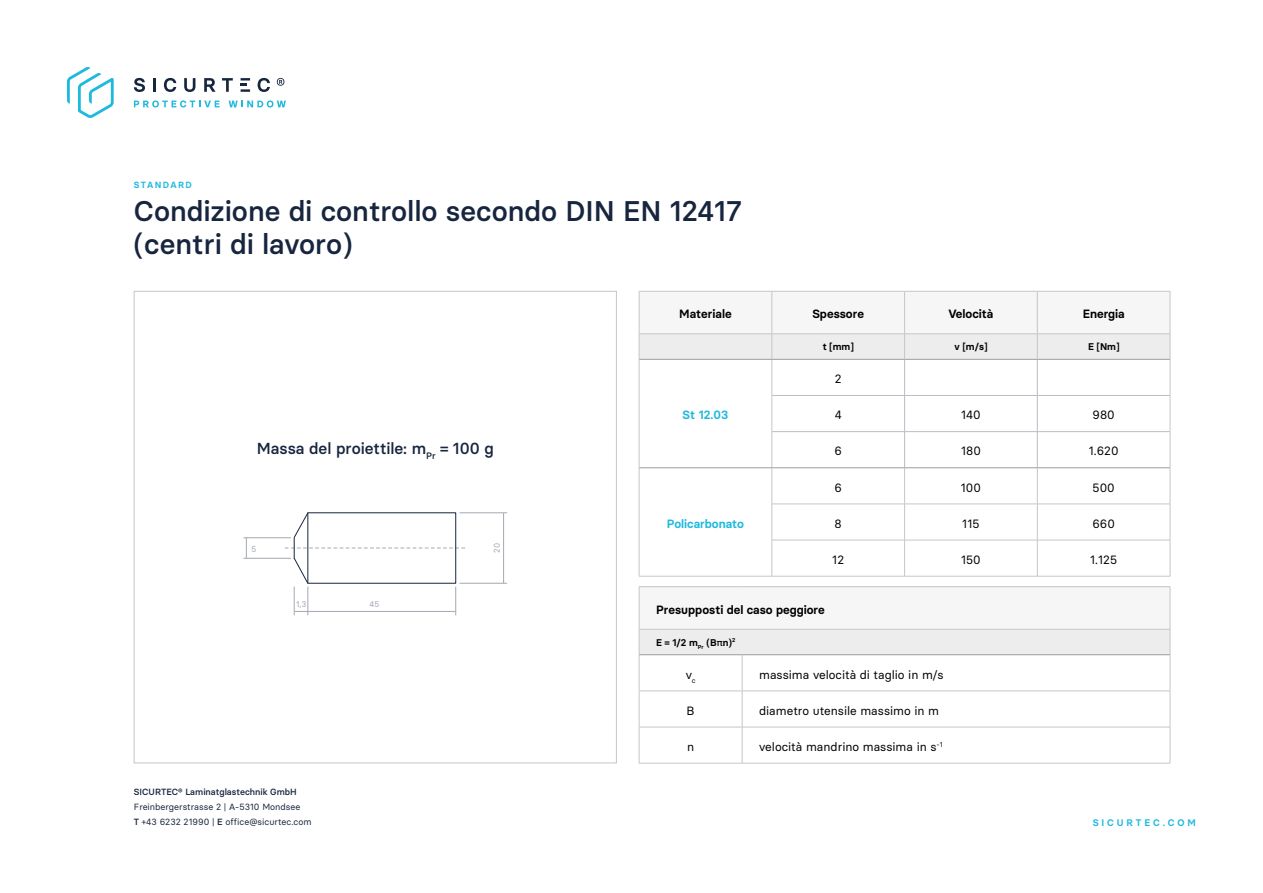
<style>
.page{position:relative;width:1263px;height:893px;background:#fff}
.page>*{position:absolute;margin:0;border:0;box-sizing:border-box;transform-origin:0 0}
.t1{font:500 28.5px/33px "Basier Circle";color:#17253e}
.t2{font:500 16.05px "Basier Circle";color:#17253e}
.t3{font:12px "Basier Circle";color:#000}
.t4{font:600 12px "Basier Circle";color:#000}
.t5{font:600 12px "Basier Circle";color:#1ebadd}
.t6{font:600 9.75px "Basier Circle";color:#000}
.t7{font:600 9.6px "Basier Circle";letter-spacing:.3em;color:#1ebadd}
.t8{font:9px/15px "Basier Circle";color:#17253e}
.t9{font:500 9px "Basier Circle";color:#17253e}
.t10{font:600 9px "Basier Circle";letter-spacing:.15em;color:#1ebadd}
.t11{font:8.25px "Basier Circle";color:#a2a8b2}
.s1{font-weight:500}
.s2{font-family:"Helvetica Neue";font-weight:500}
</style>
<div class="page">
<svg style="left:639px;top:291px;width:532px;height:68px"></svg>
<hr style="left:639px;top:359px;width:1px;height:36px;background:#c6c6c6">
<hr style="left:639px;top:395px;width:1px;height:37px;background:#c6c6c6">
<hr style="left:639px;top:432px;width:1px;height:36px;background:#c6c6c6">
<hr style="left:772px;top:360px;width:1px;height:35px;background:#c6c6c6">
<hr style="left:1170px;top:359px;width:1px;height:36px;background:#c6c6c6">
<hr style="left:772px;top:395px;width:1px;height:37px;background:#c6c6c6">
<hr style="left:1170px;top:395px;width:1px;height:37px;background:#c6c6c6">
<hr style="left:904px;top:360px;width:1px;height:35px;background:#b9bdc5">
<hr style="left:1037px;top:360px;width:1px;height:35px;background:#b9bdc5">
<hr style="left:772px;top:395px;width:132px;height:1px;background:#b9bdc5">
<hr style="left:904px;top:395px;width:133px;height:1px;background:#b9bdc5">
<hr style="left:904px;top:396px;width:1px;height:35px;background:#b9bdc5">
<hr style="left:1037px;top:395px;width:133px;height:1px;background:#b9bdc5">
<hr style="left:1037px;top:396px;width:1px;height:35px;background:#b9bdc5">
<hr style="left:772px;top:431px;width:132px;height:1px;background:#b9bdc5">
<hr style="left:904px;top:431px;width:133px;height:1px;background:#b9bdc5">
<hr style="left:904px;top:432px;width:1px;height:35px;background:#b9bdc5">
<hr style="left:1037px;top:431px;width:133px;height:1px;background:#b9bdc5">
<hr style="left:1037px;top:432px;width:1px;height:35px;background:#b9bdc5">
<hr style="left:772px;top:432px;width:1px;height:35px;background:#c6c6c6">
<hr style="left:1170px;top:432px;width:1px;height:36px;background:#c6c6c6">
<hr style="left:639px;top:468px;width:1px;height:36px;background:#c6c6c6">
<hr style="left:639px;top:504px;width:1px;height:36px;background:#c6c6c6">
<hr style="left:639px;top:540px;width:1px;height:36px;background:#c6c6c6">
<hr style="left:639px;top:576px;width:133px;height:1px;background:#c6c6c6">
<hr style="left:772px;top:468px;width:1px;height:36px;background:#c6c6c6">
<hr style="left:904px;top:468px;width:1px;height:36px;background:#c6c6c6">
<hr style="left:1037px;top:468px;width:1px;height:36px;background:#c6c6c6">
<hr style="left:1170px;top:468px;width:1px;height:36px;background:#c6c6c6">
<hr style="left:772px;top:504px;width:132px;height:1px;background:#c6c6c6">
<hr style="left:772px;top:504px;width:1px;height:36px;background:#c6c6c6">
<hr style="left:904px;top:504px;width:133px;height:1px;background:#c6c6c6">
<hr style="left:904px;top:504px;width:1px;height:36px;background:#c6c6c6">
<hr style="left:1037px;top:504px;width:133px;height:1px;background:#c6c6c6">
<hr style="left:1037px;top:504px;width:1px;height:36px;background:#c6c6c6">
<hr style="left:1170px;top:504px;width:1px;height:36px;background:#c6c6c6">
<hr style="left:772px;top:540px;width:132px;height:1px;background:#c6c6c6">
<hr style="left:772px;top:540px;width:1px;height:36px;background:#c6c6c6">
<hr style="left:904px;top:540px;width:133px;height:1px;background:#c6c6c6">
<hr style="left:904px;top:540px;width:1px;height:36px;background:#c6c6c6">
<hr style="left:1037px;top:540px;width:133px;height:1px;background:#c6c6c6">
<hr style="left:1037px;top:540px;width:1px;height:36px;background:#c6c6c6">
<hr style="left:1170px;top:540px;width:1px;height:36px;background:#c6c6c6">
<hr style="left:772px;top:576px;width:132px;height:1px;background:#c6c6c6">
<hr style="left:904px;top:576px;width:133px;height:1px;background:#c6c6c6">
<hr style="left:1037px;top:576px;width:133px;height:1px;background:#c6c6c6">
<hr style="left:639px;top:467px;width:133px;height:1px;background:#9d9d9c">
<hr style="left:772px;top:467px;width:132px;height:1px;background:#9d9d9c">
<hr style="left:904px;top:467px;width:133px;height:1px;background:#9d9d9c">
<hr style="left:1037px;top:467px;width:133px;height:1px;background:#9d9d9c">
<hr style="left:639px;top:359px;width:133px;height:1px;background:#9d9d9c">
<hr style="left:772px;top:359px;width:132px;height:1px;background:#9d9d9c">
<hr style="left:904px;top:359px;width:133px;height:1px;background:#9d9d9c">
<hr style="left:1037px;top:359px;width:133px;height:1px;background:#9d9d9c">
<div style="left:639px;top:587px;width:531px;height:42px;background:#f6f6f6"></div>
<div style="left:639px;top:629px;width:531px;height:26px;background:#ededed"></div>
<hr style="left:639px;top:586px;width:103px;height:1px;background:#c6c6c6">
<hr style="left:639px;top:587px;width:1px;height:42px;background:#c6c6c6">
<hr style="left:742px;top:586px;width:428px;height:1px;background:#c6c6c6">
<hr style="left:1170px;top:587px;width:1px;height:42px;background:#c6c6c6">
<hr style="left:639px;top:629px;width:103px;height:1px;background:#c6c6c6">
<svg style="left:639px;top:630px;width:1px;height:24px"></svg>
<hr style="left:742px;top:629px;width:428px;height:1px;background:#c6c6c6">
<svg style="left:1170px;top:629px;width:1px;height:26px"></svg>
<hr style="left:639px;top:655px;width:1px;height:36px;background:#c6c6c6">
<hr style="left:742px;top:655px;width:1px;height:36px;background:#c6c6c6">
<hr style="left:1170px;top:655px;width:1px;height:36px;background:#c6c6c6">
<hr style="left:639px;top:691px;width:103px;height:1px;background:#c6c6c6">
<hr style="left:639px;top:691px;width:1px;height:36px;background:#c6c6c6">
<hr style="left:742px;top:691px;width:428px;height:1px;background:#c6c6c6">
<hr style="left:742px;top:691px;width:1px;height:36px;background:#c6c6c6">
<hr style="left:1170px;top:691px;width:1px;height:36px;background:#c6c6c6">
<hr style="left:639px;top:727px;width:103px;height:1px;background:#c6c6c6">
<hr style="left:639px;top:727px;width:1px;height:36px;background:#c6c6c6">
<hr style="left:742px;top:727px;width:428px;height:1px;background:#c6c6c6">
<hr style="left:742px;top:727px;width:1px;height:36px;background:#c6c6c6">
<hr style="left:1170px;top:727px;width:1px;height:36px;background:#c6c6c6">
<hr style="left:639px;top:763px;width:103px;height:1px;background:#c6c6c6">
<hr style="left:742px;top:763px;width:428px;height:1px;background:#c6c6c6">
<hr style="left:639px;top:654px;width:103px;height:1px;background:#9d9d9c">
<hr style="left:742px;top:654px;width:428px;height:1px;background:#9d9d9c">
<hr style="left:503px;top:513px;width:1px;height:70px;background:#a2a8b2">
<hr style="left:460px;top:583px;width:47px;height:1px;background:#a2a8b2">
<hr style="left:244px;top:537px;width:47px;height:1px;background:#a2a8b2">
<hr style="left:460px;top:512px;width:47px;height:1px;background:#a2a8b2">
<hr style="left:244px;top:558px;width:47px;height:1px;background:#a2a8b2">
<svg style="left:246px;top:538px;width:1px;height:20px"></svg>
<svg style="left:285px;top:512px;width:180px;height:103px"></svg>
<hr style="left:307px;top:513px;width:1px;height:70px;background:#17253e">
<svg style="left:67px;top:67px;width:47px;height:51px"></svg>
<svg style="left:134px;top:78px;width:11px;height:14px"></svg>
<hr style="left:153px;top:78px;width:3px;height:14px;background:#17253e">
<svg style="left:164px;top:78px;width:12px;height:14px"></svg>
<svg style="left:184px;top:78px;width:11px;height:14px"></svg>
<svg style="left:204px;top:78px;width:11px;height:14px"></svg>
<svg style="left:222px;top:78px;width:11px;height:14px"></svg>
<svg style="left:258px;top:78px;width:12px;height:14px"></svg>
<svg style="left:241px;top:78px;width:9px;height:14px"></svg>
<svg style="left:277px;top:78px;width:7px;height:8px"></svg>
<svg style="left:134px;top:100px;width:85px;height:7px"></svg>
<svg style="left:229px;top:100px;width:57px;height:7px"></svg>
<p class="t10" style="left:134px;top:179px;width:59px">STANDARD</p>
<h1 class="t1" style="left:134px;top:194px;width:609px">Condizione di controllo secondo DIN EN 12417 (centri di lavoro)</h1>
<h2 class="t2" style="left:257px;top:438px;width:238px">Massa del proiettile: m<sub>Pr</sub> = 100 g</h2>
<p class="t11" style="left:252px;top:544px;width:6px">5</p>
<p class="t11" style="left:492px;top:553px;width:11px;rotate:-90deg">20</p>
<p class="t11" style="left:296px;top:598px;width:12px">1,3</p>
<p class="t11" style="left:370px;top:598px;width:11px">45</p>
<p class="t9" style="left:134px;top:787px;width:164px">SICURTEC® Laminatglastechnik GmbH</p>
<p class="t8" style="left:134px;top:800px;width:179px">Freinbergerstrasse 2 | A-5310 Mondsee<br><span class="s1">T</span> +43 6232 21990 | <span class="s1">E</span> office@sicurtec.com</p>
<p class="t4" style="left:679px;top:307px;width:54px">Materiale</p>
<p class="t4" style="left:812px;top:307px;width:53px">Spessore</p>
<p class="t4" style="left:948px;top:307px;width:47px">Velocità</p>
<p class="t4" style="left:1083px;top:307px;width:43px">Energia</p>
<p class="t6" style="left:823px;top:341px;width:32px">t [mm]</p>
<p class="t6" style="left:954px;top:341px;width:34px">v [m/s]</p>
<p class="t6" style="left:1088px;top:341px;width:33px">E [Nm]</p>
<p class="t5" style="left:683px;top:408px;width:47px">St 12.03</p>
<p class="t5" style="left:667px;top:516px;width:79px">Policarbonato</p>
<p class="t3" style="left:835px;top:371px;width:8px">2</p>
<p class="t3" style="left:835px;top:407px;width:9px">4</p>
<p class="t3" style="left:961px;top:407px;width:21px">140</p>
<p class="t3" style="left:1092px;top:407px;width:24px">980</p>
<p class="t3" style="left:834px;top:444px;width:9px">6</p>
<p class="t3" style="left:961px;top:444px;width:21px">180</p>
<p class="t3" style="left:1089px;top:444px;width:31px">1.620</p>
<p class="t3" style="left:834px;top:480px;width:9px">6</p>
<p class="t3" style="left:961px;top:480px;width:22px">100</p>
<p class="t3" style="left:1092px;top:480px;width:24px">500</p>
<p class="t3" style="left:834px;top:516px;width:9px">8</p>
<p class="t3" style="left:962px;top:516px;width:19px">115</p>
<p class="t3" style="left:1092px;top:516px;width:24px">660</p>
<p class="t3" style="left:832px;top:552px;width:13px">12</p>
<p class="t3" style="left:961px;top:552px;width:21px">150</p>
<p class="t3" style="left:1090px;top:552px;width:29px">1.125</p>
<p class="t4" style="left:656px;top:602px;width:170px">Presupposti del caso peggiore</p>
<p class="t6" style="left:656px;top:636px;width:81px">E = 1/2 m<sub>Pr</sub> (B<span class="s2">π</span>n)<sup>2</sup></p>
<p class="t3" style="left:686px;top:667px;width:11px">v<sub>c</sub></p>
<p class="t3" style="left:759px;top:667px;width:186px">massima velocità di taglio in m/s</p>
<p class="t3" style="left:687px;top:703px;width:9px">B</p>
<p class="t3" style="left:759px;top:703px;width:181px">diametro utensile massimo in m</p>
<p class="t3" style="left:687px;top:739px;width:9px">n</p>
<p class="t3" style="left:759px;top:739px;width:185px">velocità mandrino massima in s<sup>-1</sup></p>
<p class="t7" style="left:1093px;top:817px;width:105px">SICURTEC.COM</p>
</div>
